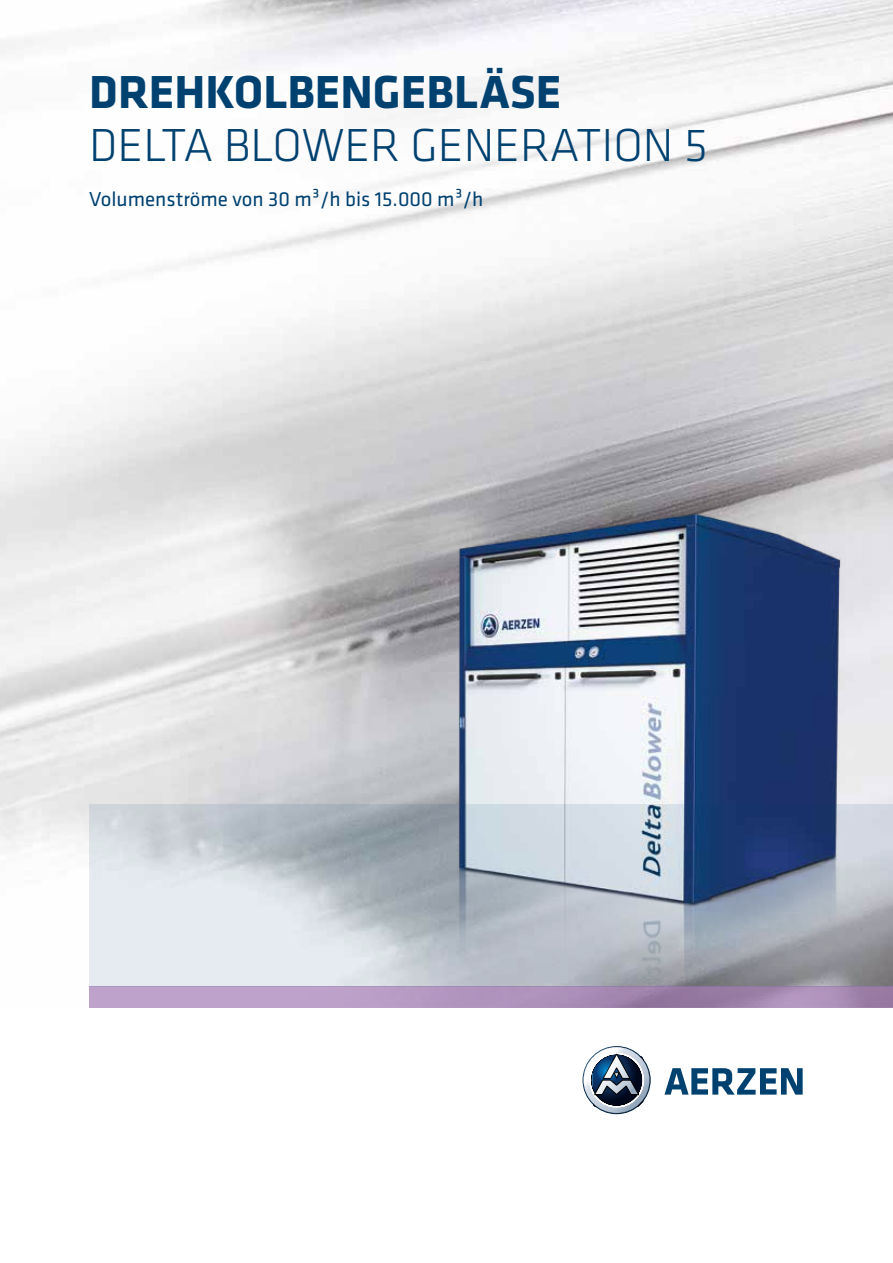
<style>
.page{position:relative;width:893px;height:1263px;background:#fff}
.page>*{position:absolute;margin:0;border:0;box-sizing:border-box;transform-origin:0 0}
.t1{font:300 48px "Klavika";color:#004170}
.t2{font:700 48px "Klavika";color:#004170}
.t3{font:21px "Klavika";color:#004170}
</style>
<div class="page">
<img style="left:0;top:0;width:893px;height:850px">
<svg style="left:583px;top:1046px;width:67px;height:68px"></svg>
<svg style="left:597px;top:1059px;width:23px;height:24px"></svg>
<svg style="left:664px;top:1068px;width:139px;height:26px"></svg>
<img style="left:434px;top:506px;width:418px;height:298px">
<svg style="left:89px;top:986px;width:804px;height:22px;background:#ae92bb"></svg>
<svg style="left:89px;top:804px;width:804px;height:182px;background:#afb8c4"></svg>
<h1 class="t2" style="left:89px;top:58px;width:474px">DREHKOLBENGEBLÄSE</h1>
<h1 class="t1" style="left:89px;top:116px;width:620px">DELTA BLOWER GENERATION 5</h1>
<p class="t3" style="left:89px;top:185px;width:396px">Volumenströme von 30 m³/h bis 15.000 m³/h</p>
</div>
